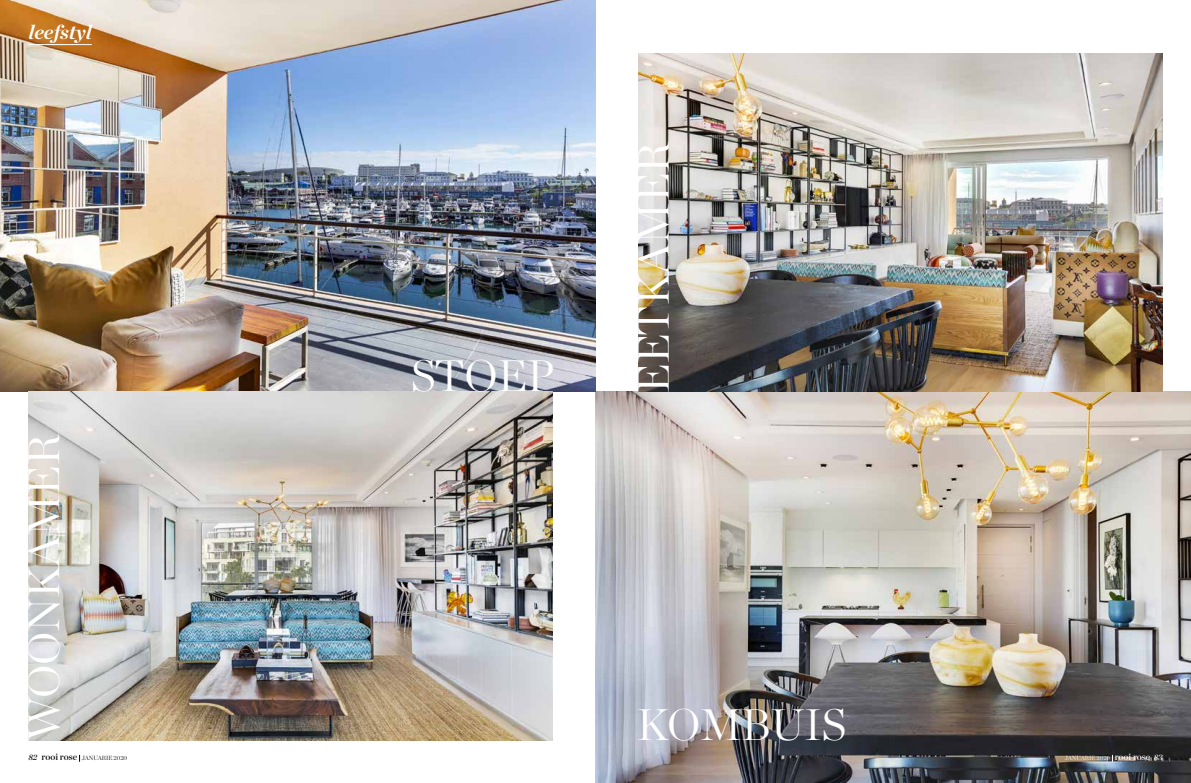
<style>
.page{position:relative;width:1191px;height:783px;background:#fff}
.page>*{position:absolute;margin:0;border:0;box-sizing:border-box;transform-origin:0 0}
.t1{font:300 44px "Chronicle Display";color:#fff}
.t2{font:italic 700 20px "Chronicle Display";color:#fff}
.t3{font:300 6px "Chronicle Display";color:#000}
.t4{font:300 6px "Chronicle Display";color:#fff}
.s1{font-family:"Chronicle Display Semi";font-weight:400;font-style:italic;font-size:8px}
.s2{font-family:"Chronicle Display Semi";font-weight:400;font-size:9.4px}
</style>
<div class="page">
<img style="left:595px;top:391px;width:596px;height:391px">
<img style="left:638px;top:54px;width:524px;height:337px">
<img style="left:0;top:0;width:595px;height:391px">
<hr style="left:28px;top:44px;width:64px;height:1px;background:#fff">
<img style="left:28px;top:391px;width:525px;height:349px">
<p class="t2" style="left:28px;top:15px;width:66px">leefstyl</p>
<p class="t1" style="left:10px;top:741px;width:309px;rotate:-90deg">WOONKAMER</p>
<p class="t1" style="left:411px;top:342px;width:145px">STOEP</p>
<p class="t1" style="left:620px;top:392px;width:253px;rotate:-90deg">EETKAMER</p>
<p class="t1" style="left:637px;top:691px;width:211px">KOMBUIS</p>
<p class="t3" style="left:28px;top:753px;width:100px"><span class="s1">82</span> <span class="s2">rooi rose</span> JANUARIE 2020</p>
<p class="t4" style="left:1065px;top:753px;width:99px">JANUARIE 2020 <span class="s2">rooi rose</span> <span class="s1">83</span></p>
</div>
